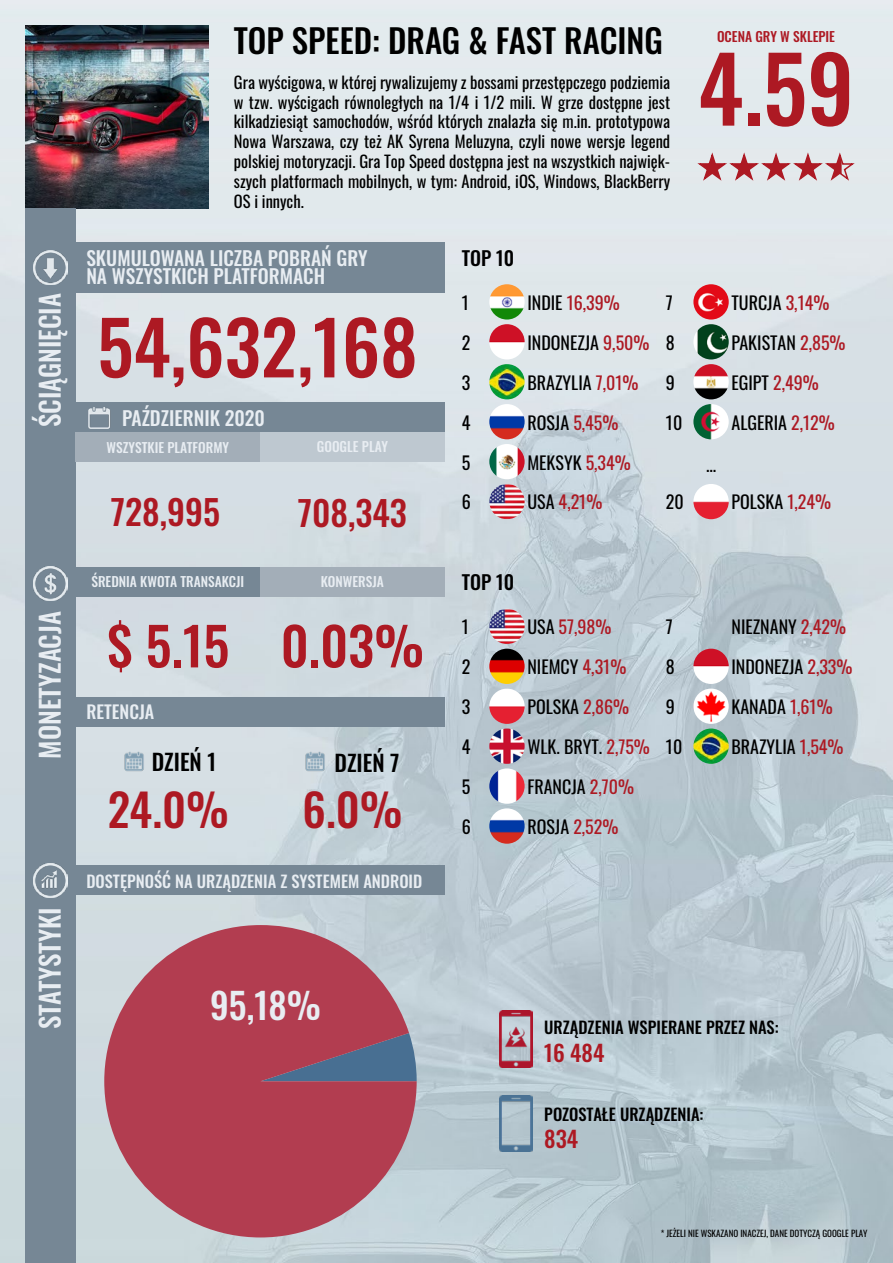
<style>
.page{position:relative;width:893px;height:1263px;background:#fff}
.page>*{position:absolute;margin:0;border:0;box-sizing:border-box;transform-origin:0 0}
.t1{font:500 90px "Oswald";color:#ad1923}
.t2{font:500 73.5px "Oswald";color:#ad1923}
.t3{font:500 52.5px "Oswald";color:#ad1923}
.t4{font:500 45px "Oswald";color:#ad1923}
.t5{font:500 36px "Oswald";color:#e8edf2}
.t6{font:500 34.5px "Oswald";color:#ad1923}
.t7{font:500 33px "Oswald";color:#000}
.t8{font:500 27px "Oswald";color:#e8edf2}
.t9{font:500 22.5px "Oswald";color:#000}
.t10{font:500 22.5px "Oswald";color:#ad1923}
.t11{font:500 19.5px/18.6px "Oswald";color:#e8edf2}
.t12{font:500 19.5px "Oswald";color:#000}
.t13{font:18px "Oswald";color:#000}
.t14{font:18px "Oswald";color:#ad1923}
.t15{font:500 18px "Oswald";color:#e8edf2}
.t16{font:16.5px/19.8px "Oswald";color:#000;text-align:justify}
.t17{font:500 16.5px "Oswald";color:#000}
.t18{font:500 16.5px "Oswald";color:#e8edf2}
.t19{font:500 13.5px "Oswald";color:#e8edf2}
.t20{font:500 13.5px "Oswald";color:#ad1923}
.t21{font:9px "Oswald";color:#000}
.s1{color:#000}
.s2{color:#ad1923}
</style>
<div class="page">
<img style="left:0;top:0;width:893px;height:1263px">
<img style="left:26px;top:26px;width:182px;height:182px">
<div style="left:26px;top:208px;width:50px;height:1055px;background:#768795"></div>
<div style="left:76px;top:242px;width:368px;height:51px;background:#768795"></div>
<div style="left:76px;top:402px;width:369px;height:30px;background:#768795"></div>
<div style="left:76px;top:432px;width:184px;height:30px;background:#a3aeb8"></div>
<div style="left:76px;top:567px;width:184px;height:29px;background:#768795"></div>
<div style="left:76px;top:697px;width:369px;height:29px;background:#768795"></div>
<div style="left:76px;top:866px;width:369px;height:29px;background:#768795"></div>
<div style="left:260px;top:432px;width:185px;height:30px;background:#bec8d0"></div>
<div style="left:260px;top:567px;width:185px;height:29px;background:#a3aeb8"></div>
<img style="left:489px;top:284px;width:36px;height:36px;border-radius:18px">
<img style="left:489px;top:324px;width:36px;height:35px;border-radius:18px">
<img style="left:489px;top:364px;width:36px;height:35px;border-radius:18px">
<img style="left:489px;top:404px;width:36px;height:35px;border-radius:18px">
<img style="left:489px;top:444px;width:36px;height:35px;border-radius:18px">
<img style="left:489px;top:484px;width:36px;height:35px;border-radius:18px">
<img style="left:489px;top:609px;width:36px;height:35px;border-radius:18px">
<img style="left:489px;top:649px;width:36px;height:35px;border-radius:18px">
<img style="left:489px;top:689px;width:36px;height:35px;border-radius:18px">
<img style="left:489px;top:728px;width:36px;height:36px;border-radius:18px">
<img style="left:489px;top:768px;width:36px;height:36px;border-radius:18px">
<img style="left:489px;top:808px;width:36px;height:36px;border-radius:18px">
<img style="left:693px;top:284px;width:36px;height:36px;border-radius:18px">
<img style="left:693px;top:324px;width:36px;height:35px;border-radius:18px">
<img style="left:693px;top:364px;width:36px;height:35px;border-radius:18px">
<img style="left:693px;top:404px;width:36px;height:35px;border-radius:18px">
<img style="left:693px;top:484px;width:36px;height:35px;border-radius:18px">
<img style="left:693px;top:649px;width:36px;height:35px;border-radius:18px">
<img style="left:693px;top:689px;width:36px;height:35px;border-radius:18px">
<img style="left:693px;top:728px;width:36px;height:36px;border-radius:18px">
<svg style="left:695px;top:153px;width:162px;height:30px;background:#d4afb4"></svg>
<img style="left:88px;top:407px;width:22px;height:22px">
<img style="left:34px;top:251px;width:34px;height:34px">
<img style="left:120px;top:747px;width:27px;height:27px">
<img style="left:301px;top:747px;width:27px;height:27px">
<svg style="left:104px;top:925px;width:313px;height:312px;background:#b25f6f"></svg>
<img style="left:34px;top:567px;width:34px;height:34px">
<img style="left:34px;top:863px;width:34px;height:34px">
<img style="left:499px;top:1095px;width:33px;height:57px">
<img style="left:499px;top:1011px;width:33px;height:56px">
<h3 class="t8" style="left:36px;top:427px;width:136px;rotate:-90deg">ŚCIĄGNIĘCIA</h3>
<h3 class="t8" style="left:36px;top:758px;width:149px;rotate:-90deg">MONETYZACJA</h3>
<h3 class="t8" style="left:36px;top:1029px;width:123px;rotate:-90deg">STATYSTYKI</h3>
<h3 class="t7" style="left:234px;top:23px;width:431px">TOP SPEED: DRAG &amp; FAST RACING</h3>
<p class="t16" style="left:234px;top:70px;width:438px">Gra wyścigowa, w której rywalizujemy z bossami przestępczego podziemia w tzw. wyścigach równoległych na 1/4 i 1/2 mili. W grze dostępne jest kilkadziesiąt samochodów, wśród których znalazła się m.in. prototypowa Nowa Warszawa, czy też AK Syrena Meluzyna, czyli nowe wersje legend polskiej motoryzacji. Gra Top Speed dostępna jest na wszystkich najwięk&shy;szych platformach mobilnych, w tym: Android, iOS, Windows, BlackBerry OS i innych.</p>
<p class="t11" style="left:86px;top:250px;width:283px">SKUMULOWANA LICZBA POBRAŃ GRY<br>NA WSZYSTKICH PLATFORMACH</p>
<p class="t12" style="left:462px;top:247px;width:54px">TOP 10</p>
<p class="t20" style="left:717px;top:29px;width:120px">OCENA GRY W SKLEPIE</p>
<h1 class="t1" style="left:698px;top:42px;width:158px">4.59</h1>
<h2 class="t2" style="left:97px;top:309px;width:322px">54,632,168</h2>
<p class="t11" style="left:122px;top:410px;width:144px">PAŹDZIERNIK 2020</p>
<p class="t19" style="left:107px;top:440px;width:124px">WSZYSTKIE PLATFORMY</p>
<h3 class="t6" style="left:111px;top:494px;width:111px">728,995</h3>
<p class="t19" style="left:91px;top:575px;width:154px">ŚREDNIA KWOTA TRANSAKCJI</p>
<h3 class="t3" style="left:107px;top:618px;width:124px">$ 5.15</h3>
<p class="t15" style="left:86px;top:702px;width:70px">RETENCJA</p>
<p class="t19" style="left:317px;top:440px;width:73px">GOOGLE PLAY</p>
<h3 class="t6" style="left:298px;top:495px;width:111px">708,343</h3>
<p class="t19" style="left:321px;top:575px;width:65px">KONWERSJA</p>
<h3 class="t3" style="left:281px;top:618px;width:145px">0.03%</h3>
<h3 class="t9" style="left:152px;top:750px;width:66px">DZIEŃ 1</h3>
<h3 class="t9" style="left:335px;top:751px;width:66px">DZIEŃ 7</h3>
<h3 class="t4" style="left:108px;top:786px;width:123px">24.0%</h3>
<h3 class="t4" style="left:303px;top:786px;width:101px">6.0%</h3>
<p class="t18" style="left:86px;top:873px;width:337px">DOSTĘPNOŚĆ NA URZĄDZENIA Z SYSTEMEM ANDROID</p>
<h3 class="t5" style="left:210px;top:986px;width:112px">95,18%</h3>
<p class="t13" style="left:462px;top:286px;width:9px">1</p>
<p class="t14" style="left:527px;top:286px;width:94px"><span class="s1">INDIE</span> 16,39%</p>
<p class="t13" style="left:462px;top:326px;width:10px">2</p>
<p class="t13" style="left:527px;top:326px;width:124px">INDONEZJA <span class="s2">9,50%</span></p>
<p class="t13" style="left:462px;top:366px;width:10px">3</p>
<p class="t13" style="left:527px;top:366px;width:113px">BRAZYLIA <span class="s2">7,01%</span></p>
<p class="t13" style="left:462px;top:406px;width:10px">4</p>
<p class="t13" style="left:527px;top:406px;width:93px">ROSJA <span class="s2">5,45%</span></p>
<p class="t13" style="left:462px;top:446px;width:10px">5</p>
<p class="t13" style="left:527px;top:446px;width:105px">MEKSYK <span class="s2">5,34%</span></p>
<p class="t13" style="left:462px;top:486px;width:11px">6</p>
<p class="t14" style="left:527px;top:486px;width:77px"><span class="s1">USA</span> 4,21%</p>
<p class="t13" style="left:666px;top:286px;width:8px">7</p>
<p class="t13" style="left:731px;top:286px;width:100px">TURCJA <span class="s2">3,14%</span></p>
<p class="t13" style="left:666px;top:326px;width:10px">8</p>
<p class="t13" style="left:731px;top:326px;width:116px">PAKISTAN <span class="s2">2,85%</span></p>
<p class="t13" style="left:666px;top:366px;width:11px">9</p>
<p class="t13" style="left:731px;top:366px;width:89px">EGIPT <span class="s2">2,49%</span></p>
<p class="t13" style="left:666px;top:406px;width:18px">10</p>
<p class="t13" style="left:731px;top:406px;width:105px">ALGERIA <span class="s2">2,12%</span></p>
<p class="t13" style="left:706px;top:449px;width:12px">...</p>
<p class="t13" style="left:666px;top:486px;width:19px">20</p>
<p class="t13" style="left:731px;top:486px;width:101px">POLSKA <span class="s2">1,24%</span></p>
<p class="t12" style="left:462px;top:572px;width:54px">TOP 10</p>
<p class="t13" style="left:462px;top:611px;width:9px">1</p>
<p class="t14" style="left:527px;top:611px;width:86px"><span class="s1">USA</span> 57,98%</p>
<p class="t13" style="left:462px;top:651px;width:10px">2</p>
<p class="t13" style="left:527px;top:651px;width:101px">NIEMCY <span class="s2">4,31%</span></p>
<p class="t13" style="left:462px;top:691px;width:10px">3</p>
<p class="t13" style="left:527px;top:691px;width:103px">POLSKA <span class="s2">2,86%</span></p>
<p class="t13" style="left:462px;top:731px;width:10px">4</p>
<p class="t13" style="left:527px;top:731px;width:124px">WLK. BRYT. <span class="s2">2,75%</span></p>
<p class="t13" style="left:462px;top:771px;width:10px">5</p>
<p class="t13" style="left:527px;top:771px;width:108px">FRANCJA <span class="s2">2,70%</span></p>
<p class="t13" style="left:462px;top:810px;width:11px">6</p>
<p class="t13" style="left:527px;top:810px;width:93px">ROSJA <span class="s2">2,52%</span></p>
<p class="t13" style="left:666px;top:611px;width:8px">7</p>
<p class="t13" style="left:731px;top:611px;width:116px">NIEZNANY <span class="s2">2,42%</span></p>
<p class="t13" style="left:666px;top:651px;width:10px">8</p>
<p class="t13" style="left:731px;top:651px;width:123px">INDONEZJA <span class="s2">2,33%</span></p>
<p class="t13" style="left:666px;top:691px;width:11px">9</p>
<p class="t13" style="left:731px;top:691px;width:103px">KANADA <span class="s2">1,61%</span></p>
<p class="t13" style="left:666px;top:731px;width:18px">10</p>
<p class="t13" style="left:731px;top:731px;width:114px">BRAZYLIA <span class="s2">1,54%</span></p>
<p class="t17" style="left:544px;top:1019px;width:236px">URZĄDZENIA WSPIERANE PRZEZ NAS:</p>
<h3 class="t10" style="left:544px;top:1041px;width:62px">16 484</h3>
<p class="t17" style="left:544px;top:1105px;width:161px">POZOSTAŁE URZĄDZENIA:</p>
<h3 class="t10" style="left:544px;top:1127px;width:35px">834</h3>
<p class="t21" style="left:661px;top:1226px;width:208px">* JEŻELI NIE WSKAZANO INACZEJ, DANE DOTYCZĄ GOOGLE PLAY</p>
</div>
